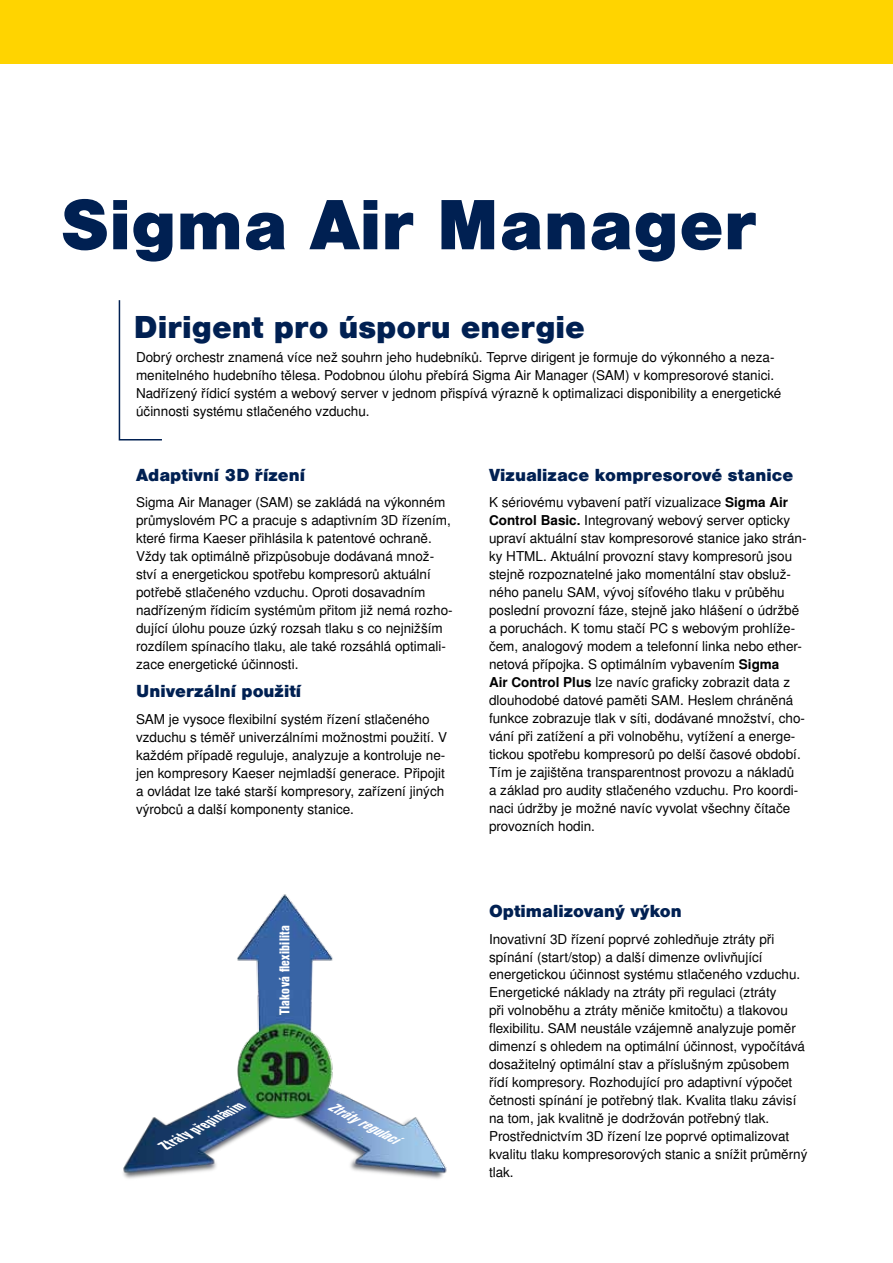
<style>
.page{position:relative;width:893px;height:1263px;background:#fff}
.page>*{position:absolute;margin:0;border:0;box-sizing:border-box;transform-origin:0 0}
.t1{font:900 67.5px "Nimbus San L";color:#002052}
.t2{font:900 30px "Nimbus San L";color:#002052}
.t3{font:900 16.5px "Nimbus San L";color:#002052}
.t4{font:italic 13.8px "Nimbus San L Bla Con";color:#fff}
.t5{font:13.8px "Nimbus San L Bla Con";letter-spacing:.02em;color:#fff}
.t6{font:13.5px/18px "Nimbus San L";color:#000}
.s1{font-weight:700}
</style>
<div class="page">
<svg style="left:118px;top:300px;width:44px;height:141px"></svg>
<img style="left:123px;top:894px;width:324px;height:285px">
<div style="left:0;top:0;width:893px;height:64px;background:#ffd400"></div>
<h1 class="t1" style="left:61px;top:182px;width:698px">Sigma Air Manager</h1>
<h2 class="t2" style="left:134px;top:308px;width:453px">Dirigent pro úsporu energie</h2>
<p class="t6" style="left:136px;top:349px;width:647px">Dobrý orchestr znamená více než souhrn jeho hudebníků. Teprve dirigent je formuje do výkonného a neza&shy;menitelného hudebního tělesa. Podobnou úlohu přebírá Sigma Air Manager (SAM) v kompresorové stanici.<br>Nadřízený řídicí systém a webový server v jednom přispívá výrazně k optimalizaci disponibility a energetické účinnosti systému stlačeného vzduchu.</p>
<p class="t3" style="left:136px;top:464px;width:170px">Adaptivní 3D řízení</p>
<p class="t6" style="left:136px;top:494px;width:318px">Sigma Air Manager (SAM) se zakládá na výkonném průmyslovém PC a pracuje s adaptivním 3D řízením, které firma Kaeser přihlásila k patentové ochraně.<br>Vždy tak optimálně přizpůsobuje dodávaná množ&shy;ství a energetickou spotřebu kompresorů aktuální potřebě stlačeného vzduchu. Oproti dosavadním nadřízeným řídicím systémům přitom již nemá rozho&shy;dující úlohu pouze úzký rozsah tlaku s co nejnižším rozdílem spínacího tlaku, ale také rozsáhlá optimali&shy;zace energetické účinnosti.</p>
<p class="t3" style="left:136px;top:681px;width:167px">Univerzální použití</p>
<p class="t6" style="left:136px;top:710px;width:312px">SAM je vysoce flexibilní systém řízení stlačeného vzduchu s téměř univerzálními možnostmi použití. V každém případě reguluje, analyzuje a kontroluje ne&shy;jen kompresory Kaeser nejmladší generace. Připojit a ovládat lze také starší kompresory, zařízení jiných výrobců a další komponenty stanice.</p>
<p class="t5" style="left:274px;top:1015px;width:92px;rotate:-90deg">Tlaková flexibilita</p>
<p class="t4" style="left:160px;top:1136px;width:92px;rotate:-28deg">Ztráty přepínáním</p>
<p class="t4" style="left:334px;top:1095px;width:77px;rotate:28deg">Ztráty regulací</p>
<p class="t3" style="left:489px;top:464px;width:306px">Vizualizace kompresorové stanice</p>
<p class="t6" style="left:489px;top:494px;width:319px">K sériovému vybavení patří vizualizace <span class="s1">Sigma Air Control Basic.</span> Integrovaný webový server opticky upraví aktuální stav kompresorové stanice jako strán&shy;ky HTML. Aktuální provozní stavy kompresorů jsou stejně rozpoznatelné jako momentální stav obsluž&shy;ného panelu SAM, vývoj síťového tlaku v průběhu poslední provozní fáze, stejně jako hlášení o údržbě a poruchách. K tomu stačí PC s webovým prohlíže&shy;čem, analogový modem a telefonní linka nebo ether&shy;netová přípojka. S optimálním vybavením <span class="s1">Sigma<br>Air Control Plus</span> lze navíc graficky zobrazit data z dlouhodobé datové paměti SAM. Heslem chráněná funkce zobrazuje tlak v síti, dodávané množství, cho&shy;vání při zatížení a při volnoběhu, vytížení a energe&shy;tickou spotřebu kompresorů po delší časové období.<br>Tím je zajištěna transparentnost provozu a nákladů<br>a základ pro audity stlačeného vzduchu. Pro koordi&shy;naci údržby je možné navíc vyvolat všechny čítače provozních hodin.</p>
<p class="t3" style="left:489px;top:901px;width:194px">Optimalizovaný výkon</p>
<p class="t6" style="left:489px;top:930px;width:320px">Inovativní 3D řízení poprvé zohledňuje ztráty při spínání (start/stop) a další dimenze ovlivňující energetickou účinnost systému stlačeného vzduchu.<br>Energetické náklady na ztráty při regulaci (ztráty<br>při volnoběhu a ztráty měniče kmitočtu) a tlakovou flexibilitu. SAM neustále vzájemně analyzuje poměr dimenzí s ohledem na optimální účinnost, vypočítává dosažitelný optimální stav a příslušným způsobem řídí kompresory. Rozhodující pro adaptivní výpočet četnosti spínání je potřebný tlak. Kvalita tlaku závisí na tom, jak kvalitně je dodržován potřebný tlak.<br>Prostřednictvím 3D řízení lze poprvé optimalizovat kvalitu tlaku kompresorových stanic a snížit průměrný tlak.</p>
</div>
